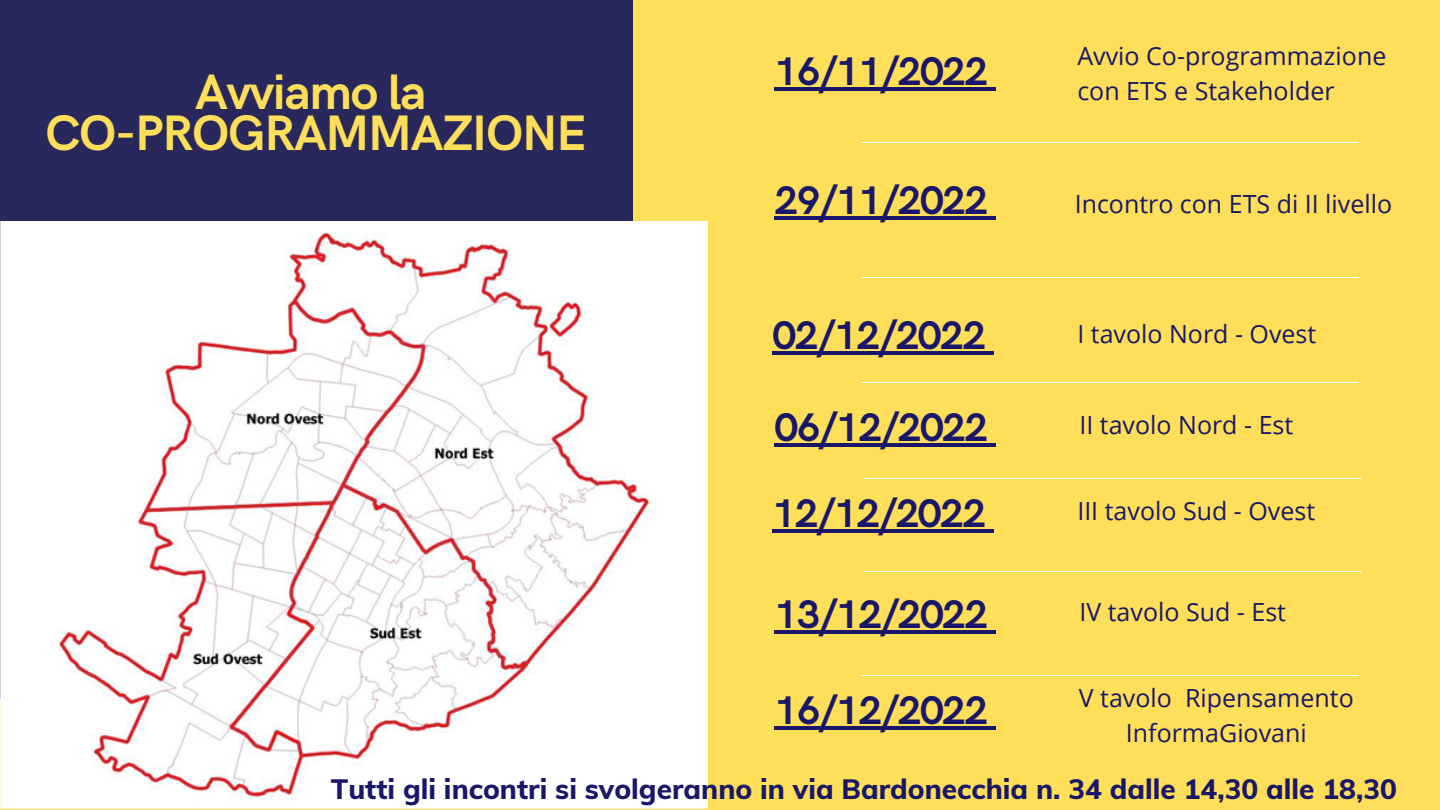
<style>
.page{position:relative;width:1440px;height:810px;background:#ffde59}
.page>*{position:absolute;margin:0;border:0;box-sizing:border-box;transform-origin:0 0}
.t1{font:700 50px/40.5px "HK Grotesk";letter-spacing:-.025em;color:#ffde59;text-align:center}
.t2{font:700 40px "HK Grotesk";letter-spacing:-.025em;color:#191769}
.t3{font:800 28px "Muli";color:#191769}
.t4{font:25px/34.5px "Open Sans";color:#191769}
</style>
<div class="page">
<div style="left:0;top:0;width:633px;height:698px;background:#29285d"></div>
<hr style="left:862px;top:277px;width:497px;height:1px;background:#fff">
<hr style="left:862px;top:383px;width:497px;height:1px;background:#fff">
<hr style="left:864px;top:479px;width:497px;height:1px;background:#fff">
<hr style="left:864px;top:571px;width:497px;height:1px;background:#fff">
<hr style="left:862px;top:675px;width:497px;height:1px;background:#fff">
<img style="left:0;top:222px;width:707px;height:587px">
<hr style="left:773px;top:352px;width:212px;height:3px;background:#191769">
<svg style="left:985px;top:352px;width:9px;height:3px"></svg>
<hr style="left:775px;top:443px;width:212px;height:4px;background:#191769">
<svg style="left:987px;top:443px;width:9px;height:4px"></svg>
<hr style="left:773px;top:529px;width:212px;height:4px;background:#191769">
<svg style="left:985px;top:529px;width:9px;height:4px"></svg>
<hr style="left:775px;top:630px;width:212px;height:4px;background:#191769">
<svg style="left:987px;top:630px;width:9px;height:4px"></svg>
<hr style="left:775px;top:726px;width:212px;height:4px;background:#191769">
<svg style="left:987px;top:726px;width:9px;height:4px"></svg>
<hr style="left:775px;top:216px;width:212px;height:4px;background:#191769">
<svg style="left:987px;top:216px;width:9px;height:4px"></svg>
<hr style="left:775px;top:87px;width:212px;height:4px;background:#191769">
<svg style="left:987px;top:87px;width:9px;height:4px"></svg>
<hr style="left:862px;top:142px;width:497px;height:1px;background:#fff">
<h1 class="t1" style="left:46px;top:74px;width:543px">Avviamo la<br>CO-PROGRAMMAZIONE</h1>
<h2 class="t2" style="left:775px;top:49px;width:215px">16/11/2022</h2>
<h2 class="t2" style="left:775px;top:178px;width:215px">29/11/2022</h2>
<p class="t4" style="left:1077px;top:38px;width:310px">Avvio Co-programmazione con ETS e Stakeholder</p>
<p class="t4" style="left:1075px;top:186px;width:319px">Incontro con ETS di II livello</p>
<h2 class="t2" style="left:773px;top:313px;width:215px">02/12/2022</h2>
<p class="t4" style="left:1077px;top:316px;width:240px">I tavolo Nord - Ovest</p>
<h2 class="t2" style="left:775px;top:405px;width:215px">06/12/2022</h2>
<p class="t4" style="left:1079px;top:407px;width:215px">II tavolo Nord - Est</p>
<h2 class="t2" style="left:773px;top:491px;width:215px">12/12/2022</h2>
<p class="t4" style="left:1077px;top:493px;width:239px">III tavolo Sud - Ovest</p>
<h2 class="t2" style="left:775px;top:592px;width:215px">13/12/2022</h2>
<p class="t4" style="left:1079px;top:594px;width:208px">IV tavolo Sud - Est</p>
<h2 class="t2" style="left:775px;top:688px;width:215px">16/12/2022</h2>
<p class="t4" style="left:1079px;top:680px;width:276px;text-align:center">V tavolo Ripensamento<br>InformaGiovani</p>
<p class="t3" style="left:331px;top:771px;width:1068px">Tutti gli incontri si svolgeranno in via Bardonecchia n. 34 dalle 14,30 alle 18,30</p>
</div>
